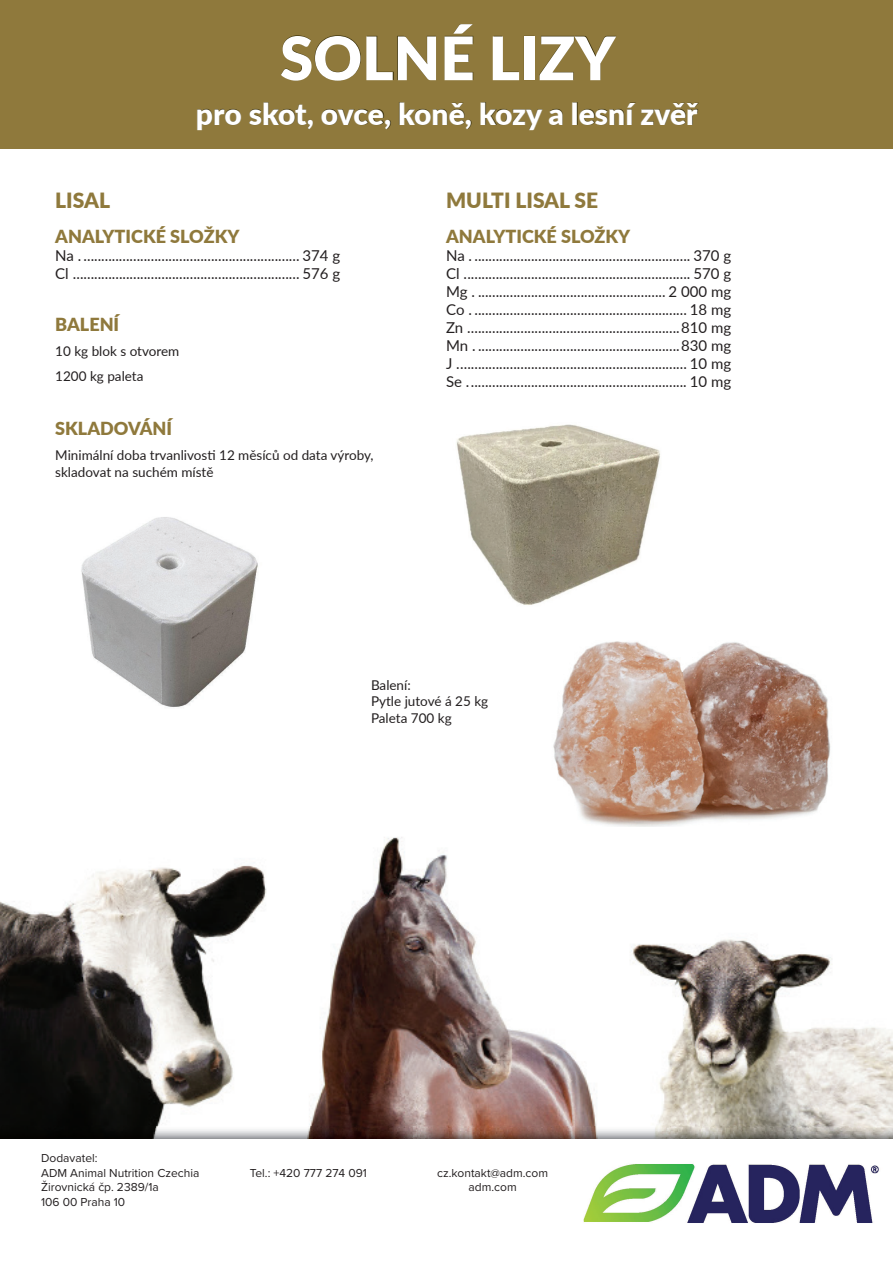
<style>
.page{position:relative;width:893px;height:1263px;background:#fff}
.page>*{position:absolute;margin:0;border:0;box-sizing:border-box;transform-origin:0 0}
.t1{font:900 60px "Lato";color:#fff}
.t2{font:900 30px "Lato";color:#fff}
.t3{font:900 21px "Lato";color:#8f793c}
.t4{font:900 18px "Lato";color:#8f793c}
.t5{font:15px/18px "Lato";color:#231f20;text-align:justify}
.t6{font:13.5px/16.5px "Lato";color:#231f20}
.t7{font:12px/14.4px "Proxima Nova";color:#231f20}
</style>
<div class="page">
<img style="left:553px;top:641px;width:278px;height:186px">
<img style="left:456px;top:424px;width:204px;height:181px">
<img style="left:81px;top:517px;width:177px;height:190px">
<img style="left:0;top:837px;width:893px;height:302px">
<div style="left:0;top:0;width:893px;height:149px;background:#8f793c"></div>
<img style="left:198px;top:24px;width:500px;height:106px">
<img style="left:583px;top:1164px;width:296px;height:59px">
<h1 class="t1" style="left:280px;top:13px;width:337px">SOLNÉ LIZY</h1>
<h2 class="t2" style="left:196px;top:91px;width:503px">pro skot, ovce, koně, kozy a lesní zvěř</h2>
<h3 class="t3" style="left:55px;top:185px;width:56px">LISAL</h3>
<p class="t4" style="left:55px;top:223px;width:186px">ANALYTICKÉ SLOŽKY</p>
<p class="t5" style="left:55px;top:246px;width:287px">Na . ............................................................. 374 g<br>Cl . ............................................................... 576 g</p>
<p class="t4" style="left:55px;top:311px;width:65px">BALENÍ</p>
<p class="t6" style="left:55px;top:338px;width:126px;line-height:25px">10 kg blok s otvorem<br>1200 kg paleta</p>
<p class="t4" style="left:55px;top:415px;width:118px">SKLADOVÁNÍ</p>
<p class="t6" style="left:55px;top:447px;width:320px">Minimální doba trvanlivosti 12 měsíců od data výroby, skladovat na suchém místě</p>
<h3 class="t3" style="left:446px;top:185px;width:153px">MULTI LISAL SE</h3>
<p class="t4" style="left:446px;top:223px;width:186px">ANALYTICKÉ SLOŽKY</p>
<p class="t5" style="left:446px;top:246px;width:286px">Na . ............................................................. 370 g Cl . ............................................................... 570 g Mg . ..................................................... 2 000 mg Co . ............................................................ 18 mg Zn . ...........................................................810 mg Mn . .........................................................830 mg J . ................................................................ 10 mg Se . ............................................................. 10 mg</p>
<p class="t6" style="left:371px;top:676px;width:119px">Balení:<br>Pytle jutové á 25 kg<br>Paleta 700 kg</p>
<p class="t7" style="left:41px;top:1150px;width:160px">Dodavatel:<br>ADM Animal Nutrition Czechia<br>Žirovnická čp. 2389/1a<br>106 00 Praha 10</p>
<p class="t7" style="left:250px;top:1165px;width:118px">Tel.: +420 777 274 091</p>
<p class="t7" style="left:437px;top:1165px;width:112px;text-align:center">cz.kontakt@adm.com adm.com</p>
</div>
